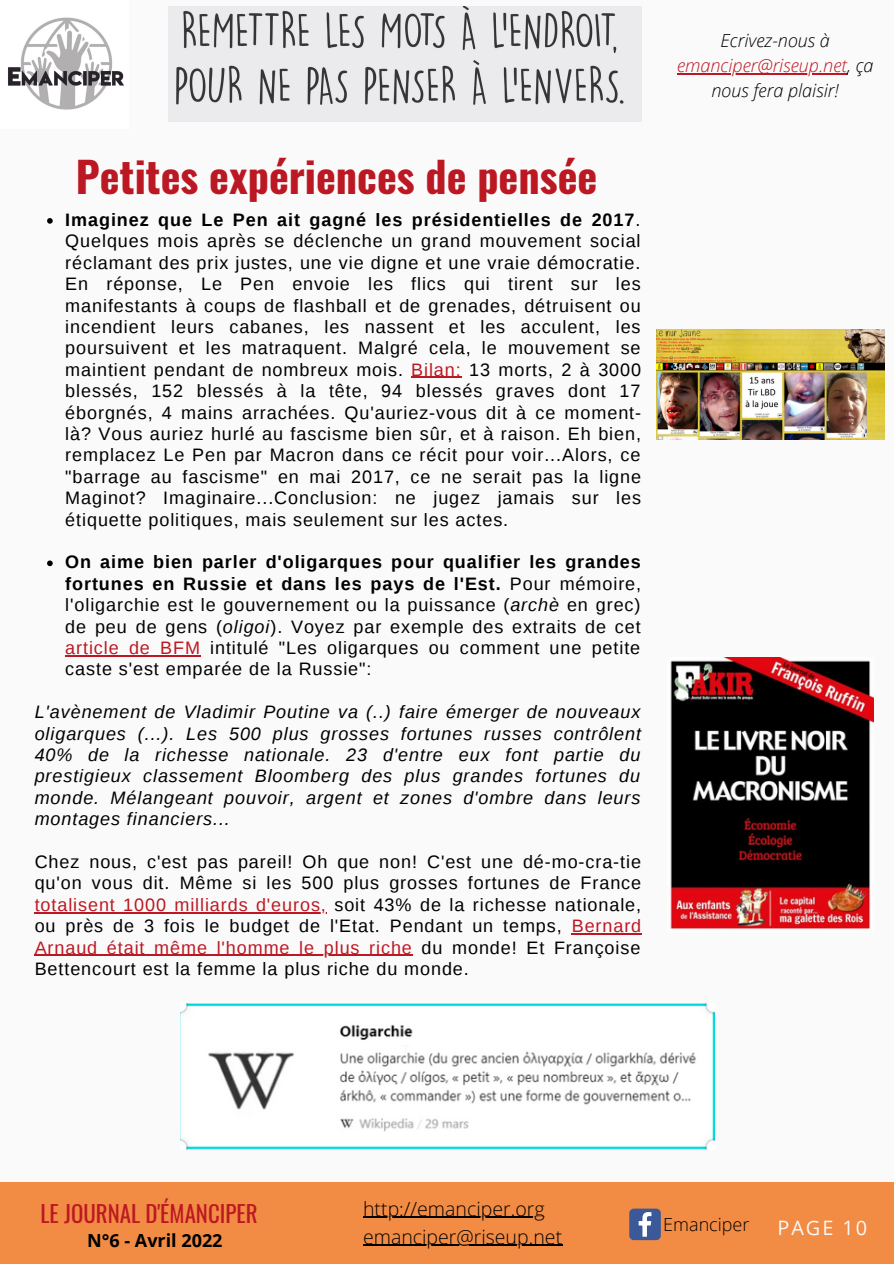
<style>
.page{position:relative;width:894px;height:1264px;background:#fff}
.page>*{position:absolute;margin:0;border:0;box-sizing:border-box;transform-origin:0 0}
.t1{font:700 42.15px "Oswald";color:#bc1823}
.t2{font:22.8px "Oswald";color:#bc1823}
.t3{font:19.8px "Open Sans";letter-spacing:.1em;color:#fafafa}
.t4{font:19.8px "Forum";letter-spacing:.1em;color:#fafafa}
.t5{font:300 19.5px "Open Sans";color:#000}
.t6{font:18px/21.5px "Liberation Sans";letter-spacing:.05em;color:#000;text-align:justify}
.t7{font:italic 18px/21.5px "Liberation Sans";letter-spacing:.05em;color:#000;text-align:justify}
.t8{font:italic 300 18px/24.8px "Open Sans";color:#000;text-align:center}
.t9{font:700 18px "Open Sans";color:#000}
.t10{font:300 18px "Open Sans";color:#000}
.s1{font-weight:700}
.s2{color:#bc1823}
.s3{font-style:italic}
</style>
<div class="page">
<div style="left:0;top:0;width:893px;height:1263px;background:#fafafa"></div>
<div style="left:0;top:1182px;width:893px;height:81px;background:#f28b43"></div>
<img style="left:168px;top:7px;width:473px;height:115px">
<img style="left:8px;top:17px;width:116px;height:93px">
<svg style="left:629px;top:1208px;width:31px;height:32px"></svg>
<svg style="left:47px;top:218px;width:6px;height:6px"></svg>
<hr style="left:411px;top:377px;width:50px;height:1px;background:#bc1823">
<svg style="left:47px;top:560px;width:6px;height:6px"></svg>
<hr style="left:65px;top:655px;width:136px;height:1px;background:#bc1823">
<hr style="left:35px;top:912px;width:292px;height:1px;background:#bc1823">
<hr style="left:571px;top:933px;width:71px;height:1px;background:#bc1823">
<hr style="left:35px;top:954px;width:378px;height:1px;background:#bc1823">
<img style="left:656px;top:329px;width:228px;height:110px">
<img style="left:667px;top:657px;width:206px;height:273px">
<img style="left:180px;top:1003px;width:534px;height:146px">
<hr style="left:363px;top:1216px;width:181px;height:1px;background:#000">
<hr style="left:363px;top:1244px;width:199px;height:1px;background:#000">
<hr style="left:676px;top:73px;width:170px;height:1px;background:#bc1823">
<p class="t1" style="left:76px;top:144px;width:522px">Petites expériences de pensée</p>
<p class="t6" style="left:65px;top:209px;width:577px"><span class="s1">Imaginez que Le Pen ait gagné les présidentielles de 2017</span>.<br>Quelques mois après se déclenche un grand mouvement social réclamant des prix justes, une vie digne et une vraie démocratie.<br>En réponse, Le Pen envoie les flics qui tirent sur les manifestants à coups de flashball et de grenades, détruisent ou incendient leurs cabanes, les nassent et les acculent, les poursuivent et les matraquent. Malgré cela, le mouvement se maintient pendant de nombreux mois. <span class="s2">Bilan:</span> 13 morts, 2 à 3000 blessés, 152 blessés à la tête, 94 blessés graves dont 17 éborgnés, 4 mains arrachées. Qu'auriez-vous dit à ce moment&shy;là? Vous auriez hurlé au fascisme bien sûr, et à raison. Eh bien, remplacez Le Pen par Macron dans ce récit pour voir...Alors, ce "barrage au fascisme" en mai 2017, ce ne serait pas la ligne Maginot? Imaginaire...Conclusion: ne jugez jamais sur les étiquette politiques, mais seulement sur les actes.</p>
<p class="t6" style="left:65px;top:551px;width:577px"><span class="s1">On aime bien parler d'oligarques pour qualifier les grandes fortunes en Russie et dans les pays de l'Est.</span> Pour mémoire, l'oligarchie est le gouvernement ou la puissance (<span class="s3">archè</span> en grec) de peu de gens (<span class="s3">oligoi</span>). Voyez par exemple des extraits de cet <span class="s2">article de BFM</span> intitulé "Les oligarques ou comment une petite caste s'est emparée de la Russie":</p>
<p class="t7" style="left:35px;top:701px;width:607px">L'avènement de Vladimir Poutine va (..) faire émerger de nouveaux oligarques (...). Les 500 plus grosses fortunes russes contrôlent 40% de la richesse nationale. 23 d'entre eux font partie du prestigieux classement Bloomberg des plus grandes fortunes du monde. Mélangeant pouvoir, argent et zones d'ombre dans leurs montages financiers...</p>
<p class="t6" style="left:35px;top:851px;width:608px">Chez nous, c'est pas pareil! Oh que non! C'est une dé-mo-cra-tie qu'on vous dit. Même si les 500 plus grosses fortunes de France <span class="s2">totalisent 1000 milliards d'euros,</span> soit 43% de la richesse nationale, ou près de 3 fois le budget de l'Etat. Pendant un temps, <span class="s2">Bernard Arnaud était même l'homme le plus riche</span> du monde! Et Françoise Bettencourt est la femme la plus riche du monde.</p>
<p class="t8" style="left:676px;top:28px;width:198px">Ecrivez-nous à <span class="s2">emanciper@riseup.net</span>, ça nous fera plaisir!</p>
<p class="t2" style="left:41px;top:1195px;width:218px">LE JOURNAL D'ÉMANCIPER</p>
<p class="t9" style="left:87px;top:1227px;width:137px">N°6 - Avril 2022</p>
<p class="t5" style="left:363px;top:1194px;width:183px">http://emanciper.org</p>
<p class="t5" style="left:363px;top:1222px;width:200px">emanciper@riseup.net</p>
<p class="t4" style="left:788px;top:1212px;width:51px">PAGE</p>
<p class="t3" style="left:842px;top:1213px;width:26px">10</p>
<p class="t4" style="left:846px;top:1212px;width:23px">02</p>
<p class="t10" style="left:663px;top:1212px;width:88px">Emanciper</p>
<p class="t3" style="left:777px;top:1213px;width:57px">PAGE</p>
</div>
